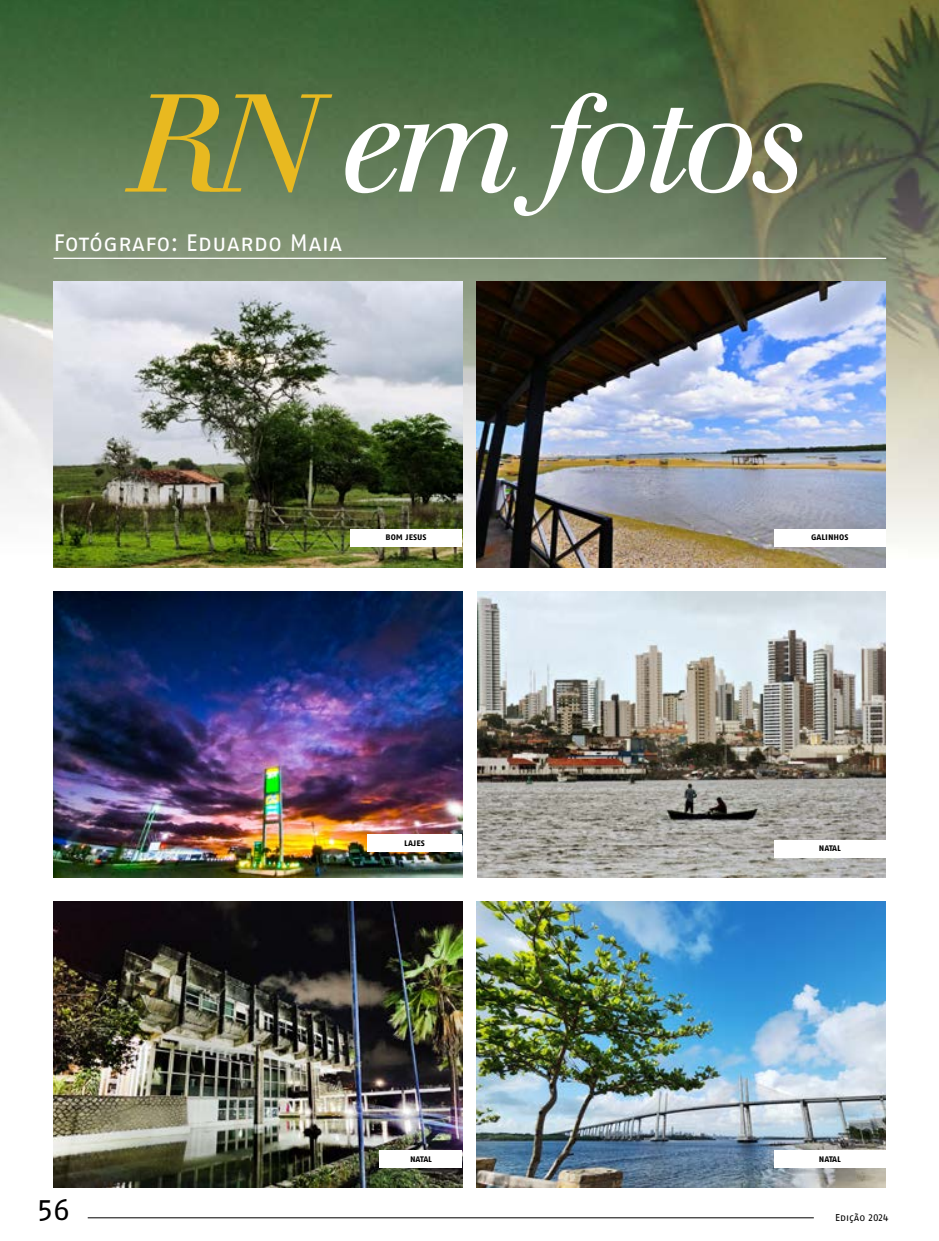
<style>
.page{position:relative;width:939px;height:1241px;background:#fff}
.page>*{position:absolute;margin:0;border:0;box-sizing:border-box;transform-origin:0 0}
.t1{font:135.88px "Justus Italic Oldstyle";letter-spacing:-.06em;color:#fff}
.t2{font:30px "Fago No Lf Caps";color:#000}
.t3{font:23.75px "Fago No Lf Caps";color:#fff}
.t4{font:10px "Fago Co Lf Bold Caps";letter-spacing:-.01em;color:#000}
.t5{font:10px "Fago No Lf Caps";color:#000}
.s1{color:#e8b920}
</style>
<div class="page">
<img style="left:0;top:0;width:939px;height:1219px">
<img style="left:53px;top:281px;width:409px;height:286px">
<img style="left:53px;top:901px;width:409px;height:286px">
<img style="left:477px;top:281px;width:409px;height:286px">
<img style="left:53px;top:591px;width:409px;height:286px">
<img style="left:477px;top:901px;width:409px;height:286px">
<img style="left:477px;top:591px;width:409px;height:286px">
<div style="left:350px;top:528px;width:112px;height:18px;background:#fff"></div>
<div style="left:380px;top:1149px;width:82px;height:18px;background:#fff"></div>
<div style="left:774px;top:528px;width:112px;height:18px;background:#fff"></div>
<div style="left:774px;top:839px;width:112px;height:18px;background:#fff"></div>
<div style="left:774px;top:1149px;width:112px;height:18px;background:#fff"></div>
<hr style="left:54px;top:258px;width:832px;height:1px;background:#fff">
<div style="left:367px;top:833px;width:95px;height:18px;background:#fff"></div>
<hr style="left:88px;top:1217px;width:726px;height:1px;background:#000">
<h1 class="t1" style="left:131px;top:62px;width:680px"><span class="s1">RN</span> em fotos</h1>
<h3 class="t3" style="left:54px;top:229px;width:290px">Fotógrafo: Eduardo Maia</h3>
<p class="t4" style="left:386px;top:531px;width:42px">bom jesus</p>
<p class="t4" style="left:811px;top:531px;width:39px">galinhos</p>
<p class="t4" style="left:404px;top:836px;width:22px">lajes</p>
<p class="t4" style="left:819px;top:841px;width:24px">natal</p>
<h2 class="t2" style="left:37px;top:1192px;width:34px">56</h2>
<p class="t4" style="left:410px;top:1152px;width:24px">natal</p>
<p class="t4" style="left:819px;top:1152px;width:24px">natal</p>
<p class="t5" style="left:835px;top:1211px;width:55px">Edição 2024</p>
</div>
